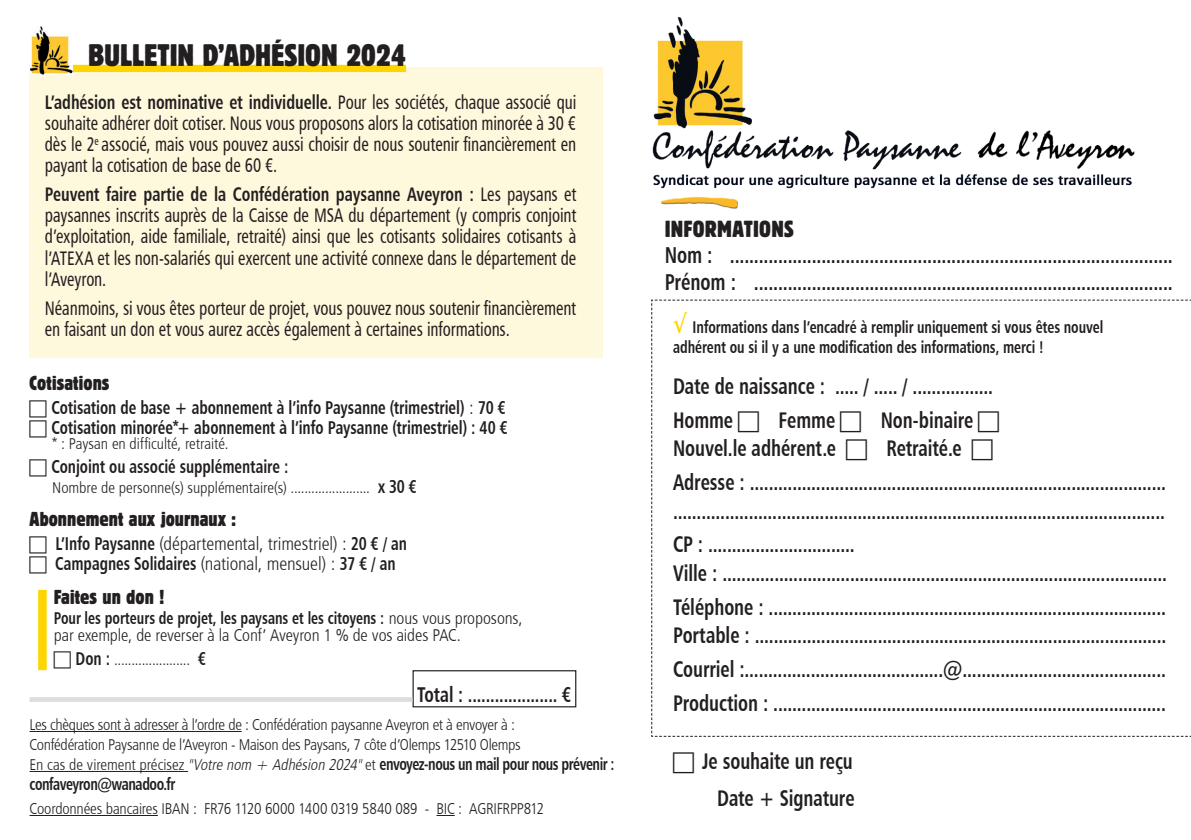
<style>
.page{position:relative;width:1191px;height:840px;background:#fff}
.page>*{position:absolute;margin:0;border:0;box-sizing:border-box;transform-origin:0 0}
.t1{font:condensed 30.8px "Block BE";letter-spacing:-.005em;color:#231f20}
.t2{font:23px/26.6px "Humanist 777 BT Bold Condensed B";letter-spacing:-.005em;color:#231f20;scale:.85 1}
.t3{font:condensed 23px "Block BE";color:#231f20}
.t4{font:22.6px/33.6px "Humanist 777 BT Bold Condensed B";color:#231f20;scale:.85 1}
.t5{font:21.4px "Humanist 777 BT Bold Condensed B";color:#231f20;scale:.85 1}
.t6{font:condensed 20px "Block BE";letter-spacing:.005em;color:#231f20}
.t7{font:19.6px/21px "Humanist 777 BT Roman Condensed B";letter-spacing:-.005em;color:#231f20;text-align:justify;scale:.85 1}
.t8{font:19.6px "Humanist 777 BT Bold Condensed B";letter-spacing:-.005em;color:#231f20;scale:.85 1}
.t9{font:18.6px/20px "Humanist 777 BT Bold Condensed B";letter-spacing:-.005em;color:#231f20;scale:.85 1}
.t10{font:18.6px "Humanist 777 BT Light Condensed B";letter-spacing:-.005em;color:#231f20}
.t11{font:17.2px/20px "Humanist 777 BT Bold Condensed B";letter-spacing:-.025em;color:#231f20;scale:.85 1}
.t12{font:17.2px "Humanist 777 BT Bold Condensed B";color:#231f20;scale:.85 1}
.t13{font:17.2px "Humanist 777 BT Light Condensed B";letter-spacing:-.005em;color:#231f20}
.t14{font:17px/19.4px "Humanist 777 BT Bold Condensed B";letter-spacing:-.005em;color:#231f20;scale:.85 1}
.t15{font:15.6px/20px "Humanist 777 BT Light Condensed B";letter-spacing:-.015em;color:#231f20}
.t16{font:15.6px "Humanist 777 BT Light Condensed B";letter-spacing:.005em;color:#231f20}
.s1{font-family:"Humanist 777 BT Roman Condensed B"}
.s2{font-family:"Humanist 777 BT Light Condensed B"}
.s3{font-family:"Humanist 777 BT Bold Condensed B";font-size:18.6px}
.s4{font-family:"Humanist 777 BT Bold Condensed B"}
.s5{font-family:"Humanist 777 BT Light Condensed B";font-size:15.6px}
.s6{font-family:"Humanist 777 BT Light Condensed B";font-style:italic;font-size:15.6px}
.s7{font-size:25.6px;color:#fed503}
</style>
<div class="page">
<div style="left:30px;top:67px;width:573px;height:290px;background:#fef8dd"></div>
<div style="left:30px;top:65px;width:376px;height:7px;background:#fed503"></div>
<hr style="left:30px;top:730px;width:212px;height:1px;background:#231f20">
<hr style="left:30px;top:770px;width:158px;height:1px;background:#231f20">
<hr style="left:30px;top:814px;width:128px;height:1px;background:#231f20">
<div style="left:412px;top:669px;width:164px;height:38px;border:1px solid #231f20"></div>
<div style="left:30px;top:696px;width:382px;height:5px;background:#dcdddf"></div>
<div style="left:38px;top:589px;width:9px;height:80px;background:#fed503"></div>
<img style="left:30px;top:27px;width:43px;height:48px">
<img style="left:652px;top:17px;width:483px;height:192px">
<svg style="left:651px;top:299px;width:540px;height:437px"></svg>
<h1 class="t1" style="left:88px;top:37px;width:319px">BULLETIN D’ADHÉSION 2024</h1>
<p class="t8" style="left:45px;top:90px;width:627px">L’adhésion est nominative et individuelle. <span class="s1">Pour les sociétés, chaque associé qui</span></p>
<p class="t7" style="left:45px;top:113px;width:627px">souhaite adhérer doit cotiser. Nous vous proposons alors la cotisation minorée à 30 € dès le 2<sup>e</sup> associé, mais vous pouvez aussi choisir de nous soutenir financièrement en payant la cotisation de base de 60 €.</p>
<p class="t8" style="left:45px;top:182px;width:627px">Peuvent faire partie de la Confédération paysanne Aveyron : <span class="s1">Les paysans et</span></p>
<p class="t7" style="left:45px;top:205px;width:627px">paysannes inscrits auprès de la Caisse de MSA du département (y compris conjoint d’exploitation, aide familiale, retraité) ainsi que les cotisants solidaires cotisants à l’ATEXA et les non-salariés qui exercent une activité connexe dans le département de l’Aveyron.</p>
<p class="t7" style="left:45px;top:297px;width:627px">Néanmoins, si vous êtes porteur de projet, vous pouvez nous soutenir financièrement en faisant un don et vous aurez accès également à certaines informations.</p>
<p class="t6" style="left:30px;top:371px;width:81px">Cotisations</p>
<p class="t9" style="left:51px;top:396px;width:538px">Cotisation de base + abonnement à l’info Paysanne (trimestriel) <span class="s2">:</span> 70 €<br>Cotisation minorée*+ abonnement à l’info Paysanne (trimestriel) : 40 €</p>
<p class="t16" style="left:52px;top:434px;width:178px">* : Paysan en difficulté, retraité.</p>
<p class="t9" style="left:51px;top:456px;width:280px">Conjoint ou associé supplémentaire :</p>
<p class="t15" style="left:52px;top:477px;width:366px">Nombre de personne(s) supplémentaire(s) ....................... <span class="s3">x 30 €</span></p>
<p class="t6" style="left:30px;top:506px;width:208px">Abonnement aux journaux :</p>
<p class="t10" style="left:56px;top:531px;width:353px"><span class="s4">L’Info Paysanne</span> (départemental, trimestriel) : <span class="s4">20 € / an</span></p>
<p class="t9" style="left:55px;top:552px;width:402px">Campagnes Solidaires <span class="s2">(national, mensuel) :</span> 37 € / an</p>
<p class="t6" style="left:54px;top:585px;width:112px">Faites un don !</p>
<p class="t12" style="left:54px;top:607px;width:553px">Pour les porteurs de projet, les paysans et les citoyens : <span class="s2">nous vous proposons,</span></p>
<p class="t13" style="left:54px;top:624px;width:408px">par exemple, de reverser à la Conf’ Aveyron 1 % de vos aides PAC.</p>
<p class="t15" style="left:76px;top:649px;width:132px"><span class="s3">Don :</span> ...................... <span class="s3">€</span></p>
<p class="t5" style="left:417px;top:680px;width:183px">Total : .................... €</p>
<p class="t15" style="left:30px;top:713px;width:493px">Les chèques sont à adresser à l’ordre de : Confédération paysanne Aveyron et à envoyer à :<br>Confédération Paysanne de l’Aveyron - Maison des Paysans, 7 côte d’Olemps 12510 Olemps</p>
<p class="t11" style="left:30px;top:753px;width:689px"><span class="s5">En cas de virement précisez</span> <span class="s6">"Votre nom + Adhésion 2024"</span><span class="s5">et</span> envoyez-nous un mail pour nous prévenir : confaveyron@wanadoo.fr</p>
<p class="t15" style="left:30px;top:797px;width:516px">Coordonnées bancaires IBAN : FR76 1120 6000 1400 0319 5840 089 - BIC : AGRIFRPP812</p>
<p class="t3" style="left:664px;top:215px;width:79px">Informations</p>
<p class="t2" style="left:664px;top:241px;width:599px">Nom : ............................................................................................<br>Prénom : .......................................................................................</p>
<p class="t14" style="left:673px;top:317px;width:508px"><span class="s7">√</span> Informations dans l’encadré à remplir uniquement si vous êtes nouvel adhérent ou si il y a une modification des informations, merci !</p>
<p class="t4" style="left:673px;top:368px;width:378px">Date de naissance : ..... / ..... / .................<br>Homme</p>
<p class="t4" style="left:778px;top:402px;width:68px">Femme</p>
<p class="t4" style="left:880px;top:402px;width:111px">Non-binaire</p>
<p class="t4" style="left:673px;top:431px;width:193px">Nouvel.le adhérent.e</p>
<p class="t4" style="left:673px;top:431px;width:581px;text-align:center">Retraité.e<br>Adresse : ........................................................................................</p>
<p class="t4" style="left:673px;top:493px;width:580px">........................................................................................................<br>CP : ...............................</p>
<p class="t4" style="left:673px;top:555px;width:582px">Ville : ..............................................................................................<br>Téléphone : ....................................................................................</p>
<p class="t4" style="left:673px;top:618px;width:582px;text-align:justify">Portable : .......................................................................................<br>Courriel :..........................................@...........................................<br>Production : ...................................................................................</p>
<p class="t4" style="left:702px;top:741px;width:181px;line-height:36.8px;text-align:right">Je souhaite un reçu<br>Date + Signature</p>
</div>
